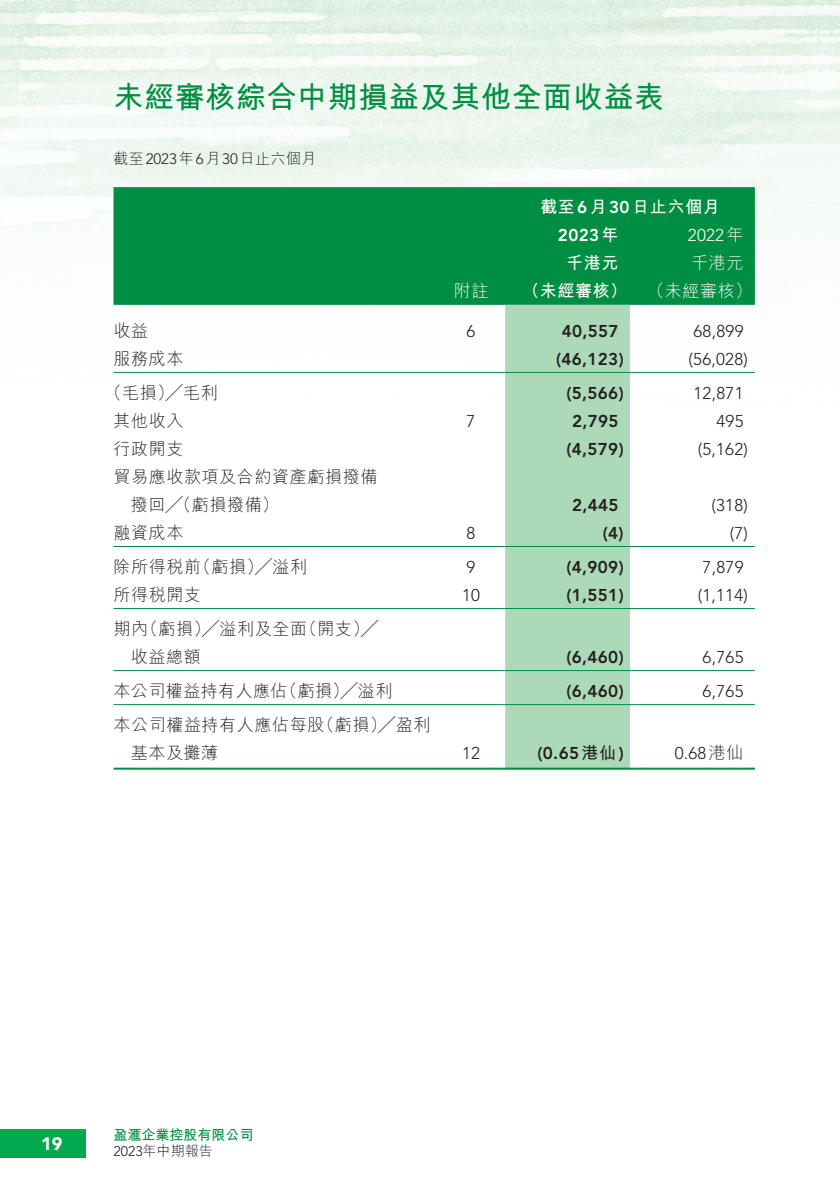
<style>
.page{position:relative;width:840px;height:1191px;background:#fff}
.page>*{position:absolute;margin:0;border:0;box-sizing:border-box;transform-origin:0 0}
.t1{font:700 30px "M Hei HK";letter-spacing:.02em;color:#008e42}
.t2{font:900 18px "Avenir LT Std";color:#fff}
._50_Table_txt{font:300 17px "M Hei HK";letter-spacing:.035em;color:#231f20}
._50_Table_txt-2{font:800 17px "Avenir LT Std";letter-spacing:.02em;color:#231f20}
._50_Table_txt-3{font:300 17px "Avenir LT Std";letter-spacing:.015em;color:#231f20}
._50_Table_txt-4{font:700 17px "M Hei HK";letter-spacing:.04em;color:#fff}
._50_Table_txt-5{font:300 17px "M Hei HK";letter-spacing:.035em;color:#fff}
._50_Table_txt-6{font:300 17px "Avenir LT Std";color:#fff}
._50_Table_txt-7{font:800 17px "Avenir LT Std";color:#fff}
.t3{font:300 15px "M Hei HK";letter-spacing:.02em;color:#231f20}
.t4{font:700 14px "M Hei HK";color:#008e42}
.t5{font:300 14px "M Hei HK";color:#231f20}
.s1{font-family:"Avenir LT Std"}
.s2{font-family:"Avenir LT Std";font-weight:800}
.s3{font-family:"M Hei HK"}
.s4{font-family:"M Hei HK";font-weight:700}
</style>
<div class="page">
<img style="left:0;top:0;width:839px;height:1158px">
<div style="left:0;top:1129px;width:86px;height:28px;background:#00a94e"></div>
<div style="left:113px;top:187px;width:641px;height:118px;background:#008e42"></div>
<div style="left:505px;top:305px;width:124px;height:462px;background:#acd9b8"></div>
<hr style="left:113px;top:372px;width:324px;height:1px;background:#008e42">
<hr style="left:437px;top:372px;width:68px;height:1px;background:#008e42">
<hr style="left:505px;top:372px;width:124px;height:1px;background:#008e42">
<hr style="left:629px;top:372px;width:125px;height:1px;background:#008e42">
<hr style="left:113px;top:546px;width:324px;height:1px;background:#008e42">
<hr style="left:437px;top:546px;width:68px;height:1px;background:#008e42">
<hr style="left:505px;top:546px;width:124px;height:1px;background:#008e42">
<hr style="left:629px;top:546px;width:125px;height:1px;background:#008e42">
<hr style="left:113px;top:608px;width:324px;height:1px;background:#008e42">
<hr style="left:437px;top:608px;width:68px;height:1px;background:#008e42">
<hr style="left:505px;top:608px;width:124px;height:1px;background:#008e42">
<hr style="left:629px;top:608px;width:125px;height:1px;background:#008e42">
<hr style="left:113px;top:670px;width:324px;height:1px;background:#008e42">
<hr style="left:437px;top:670px;width:68px;height:1px;background:#008e42">
<hr style="left:505px;top:670px;width:124px;height:1px;background:#008e42">
<hr style="left:629px;top:670px;width:125px;height:1px;background:#008e42">
<hr style="left:113px;top:704px;width:324px;height:1px;background:#008e42">
<hr style="left:437px;top:704px;width:68px;height:1px;background:#008e42">
<hr style="left:505px;top:704px;width:124px;height:1px;background:#008e42">
<hr style="left:629px;top:704px;width:125px;height:1px;background:#008e42">
<hr style="left:113px;top:767px;width:324px;height:2px;background:#008e42">
<hr style="left:437px;top:767px;width:68px;height:2px;background:#008e42">
<hr style="left:505px;top:767px;width:124px;height:2px;background:#008e42">
<hr style="left:629px;top:767px;width:125px;height:2px;background:#008e42">
<p class="t1" style="left:113px;top:75px;width:552px">未經審核綜合中期損益及其他全面收益表</p>
<p class="t3" style="left:113px;top:151px;width:204px">截至<span class="s1">2023</span>年<span class="s1">6</span>月<span class="s1">30</span>日止六個月</p>
<p class="_50_Table_txt-4" style="left:540px;top:194px;width:181px">截至<span class="s2">6</span>月<span class="s2">30</span>日止六個月</p>
<p class="_50_Table_txt-6" style="left:687px;top:225px;width:57px">2022 <span class="s3">年</span></p>
<p class="_50_Table_txt-7" style="left:557px;top:225px;width:62px">2023<span class="s4">年</span></p>
<p class="_50_Table_txt-4" style="left:566px;top:250px;width:54px">千港元</p>
<p class="_50_Table_txt-5" style="left:690px;top:254px;width:54px">千港元</p>
<p class="_50_Table_txt-5" style="left:453px;top:282px;width:36px">附註</p>
<p class="_50_Table_txt-4" style="left:522px;top:278px;width:106px">（未經審核）</p>
<p class="_50_Table_txt-5" style="left:647px;top:282px;width:106px">（未經審核(</p>
<p class="_50_Table_txt" style="left:113px;top:322px;width:36px">收益</p>
<p class="_50_Table_txt-3" style="left:466px;top:321px;width:10px">6</p>
<p class="_50_Table_txt-2" style="left:561px;top:321px;width:58px">40,557</p>
<p class="_50_Table_txt-3" style="left:693px;top:321px;width:51px">68,899</p>
<p class="_50_Table_txt" style="left:113px;top:350px;width:71px">服務成本</p>
<p class="_50_Table_txt-2" style="left:555px;top:349px;width:69px">)46,123(</p>
<p class="_50_Table_txt-3" style="left:688px;top:349px;width:61px">)56,028(</p>
<p class="_50_Table_txt" style="left:105px;top:384px;width:114px">（毛損）╱毛利</p>
<p class="_50_Table_txt-2" style="left:566px;top:383px;width:59px">)5,566(</p>
<p class="_50_Table_txt-3" style="left:693px;top:383px;width:51px">12,871</p>
<p class="_50_Table_txt" style="left:113px;top:412px;width:71px">其他收入</p>
<p class="_50_Table_txt-3" style="left:466px;top:411px;width:10px">7</p>
<p class="_50_Table_txt-2" style="left:571px;top:411px;width:48px">2,795</p>
<p class="_50_Table_txt-3" style="left:716px;top:411px;width:29px">495</p>
<p class="_50_Table_txt" style="left:113px;top:440px;width:71px">行政開支</p>
<p class="_50_Table_txt" style="left:113px;top:468px;width:265px">貿易應收款項及合約資產虧損撥備</p>
<p class="_50_Table_txt-2" style="left:566px;top:439px;width:59px">)4,579(</p>
<p class="_50_Table_txt-3" style="left:697px;top:439px;width:52px">)5,162(</p>
<p class="_50_Table_txt" style="left:131px;top:496px;width:149px">撥回╱（虧損撥備(</p>
<p class="_50_Table_txt-2" style="left:571px;top:495px;width:48px">2,445</p>
<p class="_50_Table_txt-3" style="left:711px;top:495px;width:38px">)318(</p>
<p class="_50_Table_txt" style="left:113px;top:524px;width:71px">融資成本</p>
<p class="_50_Table_txt-3" style="left:466px;top:523px;width:10px">8</p>
<p class="_50_Table_txt-2" style="left:602px;top:523px;width:22px">4) (</p>
<p class="_50_Table_txt-3" style="left:729px;top:523px;width:20px">(7)</p>
<p class="_50_Table_txt" style="left:194px;top:558px;width:114px">（虧損）╱溢利</p>
<p class="_50_Table_txt" style="left:113px;top:558px;width:89px">除所得稅前</p>
<p class="_50_Table_txt-3" style="left:466px;top:557px;width:10px">9</p>
<p class="_50_Table_txt-2" style="left:566px;top:557px;width:59px">)4,909(</p>
<p class="_50_Table_txt-3" style="left:702px;top:557px;width:42px">7,879</p>
<p class="_50_Table_txt" style="left:113px;top:586px;width:89px">所得稅開支</p>
<p class="_50_Table_txt-3" style="left:462px;top:585px;width:19px">10</p>
<p class="_50_Table_txt-2" style="left:566px;top:585px;width:59px">)1,551(</p>
<p class="_50_Table_txt-3" style="left:697px;top:585px;width:52px">)1,114(</p>
<p class="_50_Table_txt" style="left:141px;top:620px;width:167px">（虧損）╱溢利及全面</p>
<p class="_50_Table_txt" style="left:300px;top:620px;width:79px">（開支 ╱(</p>
<p class="_50_Table_txt" style="left:113px;top:620px;width:36px">期內</p>
<p class="_50_Table_txt" style="left:131px;top:648px;width:71px">收益總額</p>
<p class="_50_Table_txt-2" style="left:566px;top:647px;width:59px">)6,460(</p>
<p class="_50_Table_txt-3" style="left:702px;top:647px;width:42px">6,765</p>
<p class="_50_Table_txt" style="left:280px;top:682px;width:113px">（虧損）╱溢利</p>
<p class="_50_Table_txt" style="left:113px;top:682px;width:175px">本公司權益持有人應佔</p>
<p class="_50_Table_txt-2" style="left:566px;top:681px;width:59px">)6,460(</p>
<p class="_50_Table_txt-3" style="left:702px;top:681px;width:42px">6,765</p>
<p class="_50_Table_txt" style="left:317px;top:716px;width:114px">（虧損）╱盈利</p>
<p class="_50_Table_txt" style="left:113px;top:716px;width:212px">本公司權益持有人應佔每股</p>
<p class="_50_Table_txt" style="left:131px;top:744px;width:89px">基本及攤薄</p>
<p class="_50_Table_txt-3" style="left:462px;top:743px;width:19px">12</p>
<p class="_50_Table_txt-2" style="left:537px;top:743px;width:88px">(0.65 <span class="s4">港仙</span>)</p>
<p class="_50_Table_txt-3" style="left:674px;top:743px;width:70px">0.68<span class="s3">港仙</span></p>
<p class="t2" style="left:41px;top:1132px;width:23px">19</p>
<p class="t4" style="left:113px;top:1124px;width:142px">盈滙企業控股有限公司</p>
<p class="t5" style="left:113px;top:1143px;width:101px"><span class="s1">2023</span>年中期報告</p>
</div>
